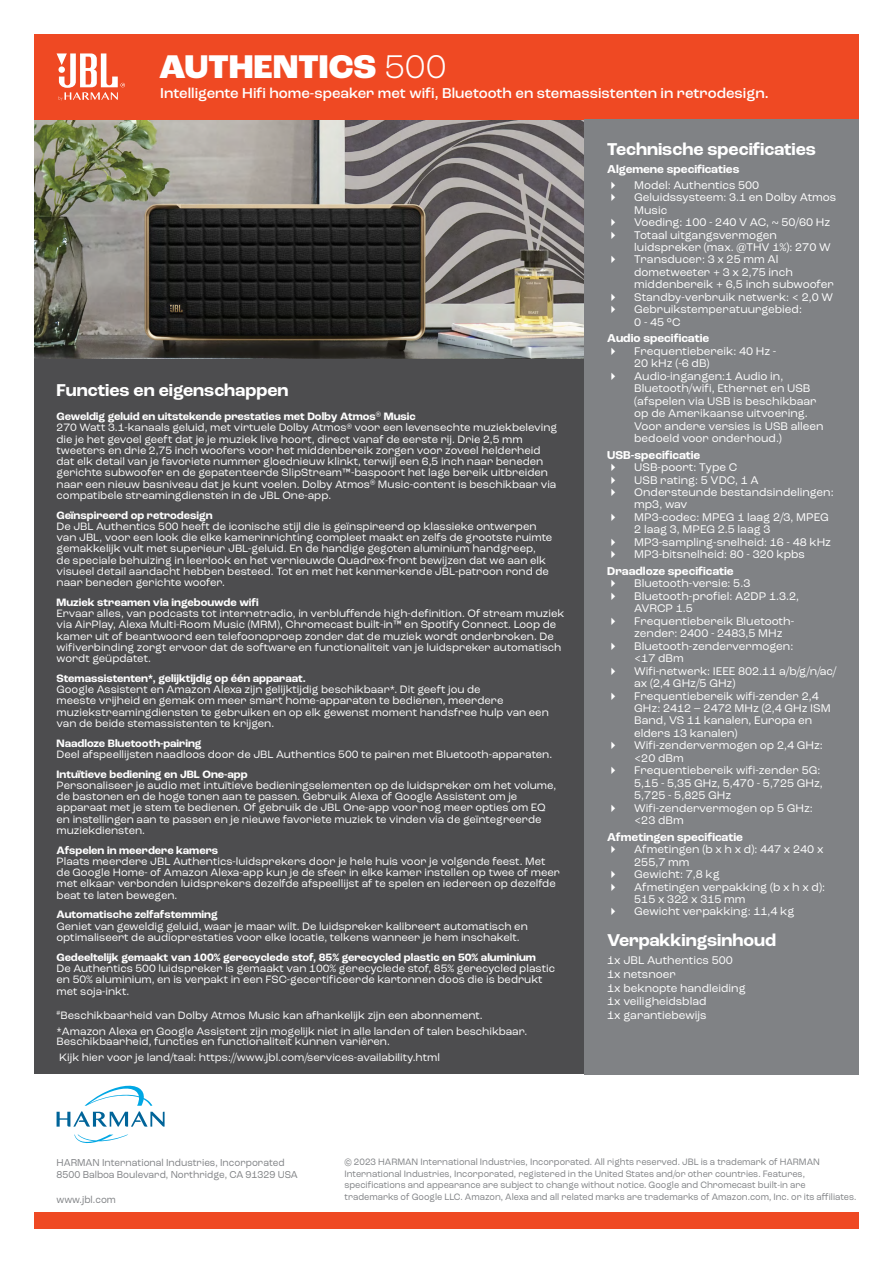
<style>
.page{position:relative;width:893px;height:1263px;background:#fff}
.page>*{position:absolute;margin:0;border:0;box-sizing:border-box;transform-origin:0 0}
.t1{font:800 34.5px "Roc Grotesk";color:#fff}
.t2{font:700 18px "Roc Grotesk";color:#fff}
.t3{font:500 15px "Roc Grotesk";color:#fff}
.t4{font:700 12px "Roc Grotesk";color:#fff}
.t5{font:11.7px/12.5px "Roc Grotesk";color:#fff}
.t6{font:11.25px/11.2px "Roc Grotesk";color:#fff}
.t7{font:700 11.25px "Roc Grotesk";color:#fff}
.t8{font:10.5px/12.6px "Roc Grotesk";color:#808285;scale:.94 1}
.t9{font:9.75px/11.7px "Roc Grotesk";color:#808285;scale:.94 1}
.s1{font-weight:300}
.s2{font-weight:700}
</style>
<div class="page">
<img style="left:34px;top:119px;width:551px;height:240px">
<div style="left:34px;top:1213px;width:825px;height:16px;background:#ef4923"></div>
<svg style="left:74px;top:1134px;width:54px;height:9px"></svg>
<svg style="left:57px;top:1085px;width:108px;height:42px"></svg>
<div style="left:34px;top:34px;width:825px;height:85px;background:#ef4923"></div>
<svg style="left:57px;top:53px;width:68px;height:48px"></svg>
<div style="left:34px;top:359px;width:553px;height:715px;background:#4d4d4f"></div>
<div style="left:585px;top:119px;width:274px;height:955px;background:#808285"></div>
<h1 class="t1" style="left:159px;top:45px;width:289px">AUTHENTICS <span class="s1">500</span></h1>
<h3 class="t3" style="left:160px;top:84px;width:610px">Intelligente Hifi home-speaker met wifi, Bluetooth en stemassistenten in retrodesign.</h3>
<h2 class="t2" style="left:57px;top:378px;width:233px">Functies en eigenschappen</h2>
<p class="t6" style="left:57px;top:411px;width:502px"><span class="s2">Geweldig geluid en uitstekende prestaties met Dolby Atmos</span><sup>®</sup> <span class="s2">Music<br></span>270 Watt 3.1-kanaals geluid, met virtuele Dolby Atmos<sup>®</sup> voor een levensechte muziekbeleving die je het gevoel geeft dat je je muziek live hoort, direct vanaf de eerste rij. Drie 2,5 mm tweeters en drie 2,75 inch woofers voor het middenbereik zorgen voor zoveel helderheid dat elk detail van je favoriete nummer gloednieuw klinkt, terwijl een 6,5 inch naar beneden gerichte subwoofer en de gepatenteerde SlipStream™-baspoort het lage bereik uitbreiden naar een nieuw basniveau dat je kunt voelen. Dolby Atmos<sup>®</sup> Music-content is beschikbaar via compatibele streamingdiensten in de JBL One-app.</p>
<p class="t7" style="left:57px;top:508px;width:158px">Geïnspireerd op retrodesign</p>
<p class="t6" style="left:57px;top:520px;width:497px">De JBL Authentics 500 heeft de iconische stijl die is geïnspireerd op klassieke ontwerpen van JBL, voor een look die elke kamerinrichting compleet maakt en zelfs de grootste ruimte gemakkelijk vult met superieur JBL-geluid. En de handige gegoten aluminium handgreep, de speciale behuizing in leerlook en het vernieuwde Quadrex-front bewijzen dat we aan elk visueel detail aandacht hebben besteed. Tot en met het kenmerkende JBL-patroon rond de naar beneden gerichte woofer.</p>
<p class="t7" style="left:57px;top:595px;width:204px">Muziek streamen via ingebouwde wifi</p>
<p class="t6" style="left:57px;top:608px;width:509px">Ervaar alles, van podcasts tot internetradio, in verbluffende high-definition. Of stream muziek via AirPlay, Alexa Multi-Room Music (MRM), Chromecast built-in™ en Spotify Connect. Loop de kamer uit of beantwoord een telefoonoproep zonder dat de muziek wordt onderbroken. De wifiverbinding zorgt ervoor dat de software en functionaliteit van je luidspreker automatisch wordt geüpdatet.</p>
<p class="t7" style="left:57px;top:671px;width:251px">Stemassistenten*, gelijktijdig op één apparaat.</p>
<p class="t6" style="left:57px;top:684px;width:494px">Google Assistent en Amazon Alexa zijn gelijktijdig beschikbaar*. Dit geeft jou de<br>meeste vrijheid en gemak om meer smart home-apparaten te bedienen, meerdere muziekstreamingdiensten te gebruiken en op elk gewenst moment handsfree hulp van een van de beide stemassistenten te krijgen.</p>
<p class="t7" style="left:57px;top:736px;width:147px">Naadloze Bluetooth-pairing</p>
<p class="t6" style="left:57px;top:748px;width:497px">Deel afspeellijsten naadloos door de JBL Authentics 500 te pairen met Bluetooth-apparaten.</p>
<p class="t7" style="left:57px;top:767px;width:193px">Intuïtieve bediening en JBL One-app</p>
<p class="t6" style="left:57px;top:779px;width:501px">Personaliseer je audio met intuïtieve bedieningselementen op de luidspreker om het volume, de bastonen en de hoge tonen aan te passen. Gebruik Alexa of Google Assistent om je apparaat met je stem te bedienen. Of gebruik de JBL One-app voor nog meer opties om EQ en instellingen aan te passen en je nieuwe favoriete muziek te vinden via de geïntegreerde muziekdiensten.</p>
<p class="t7" style="left:57px;top:843px;width:163px">Afspelen in meerdere kamers</p>
<p class="t6" style="left:57px;top:855px;width:505px">Plaats meerdere JBL Authentics-luidsprekers door je hele huis voor je volgende feest. Met de Google Home- of Amazon Alexa-app kun je de sfeer in elke kamer instellen op twee of meer met elkaar verbonden luidsprekers dezelfde afspeellijst af te spelen en iedereen op dezelfde beat te laten bewegen.</p>
<p class="t7" style="left:57px;top:908px;width:163px">Automatische zelfafstemming</p>
<p class="t6" style="left:57px;top:920px;width:473px">Geniet van geweldig geluid, waar je maar wilt. De luidspreker kalibreert automatisch en optimaliseert de audioprestaties voor elke locatie, telkens wanneer je hem inschakelt.</p>
<p class="t7" style="left:57px;top:950px;width:481px">Gedeeltelijk gemaakt van 100% gerecyclede stof, 85% gerecycled plastic en 50% aluminium</p>
<p class="t6" style="left:57px;top:962px;width:500px;line-height:11.7px">De Authentics 500 luidspreker is gemaakt van 100% gerecyclede stof, 85% gerecycled plastic en 50% aluminium, en is verpakt in een FSC-gecertificeerde kartonnen doos die is bedrukt met soja-inkt.</p>
<p class="t6" style="left:57px;top:1007px;width:472px;line-height:16px"><sup>#</sup>Beschikbaarheid van Dolby Atmos Music kan afhankelijk zijn een abonnement. *Amazon Alexa en Google Assistent zijn mogelijk niet in alle landen of talen beschikbaar.</p>
<p class="t6" style="left:57px;top:1033px;width:385px;line-height:16px">Beschikbaarheid, functies en functionaliteit kunnen variëren.<br>Kijk hier voor je land/taal: https://www.jbl.com/services-availability.html</p>
<h2 class="t2" style="left:607px;top:138px;width:210px">Technische specificaties</h2>
<p class="t4" style="left:607px;top:162px;width:134px">Algemene specificaties</p>
<p class="t5" style="left:634px;top:179px;width:204px">Model: Authentics 500<br>Geluidssysteem: 3.1 en Dolby Atmos<br>Music<br>Voeding: 100 - 240 V AC, ~ 50/60 Hz<br>Totaal uitgangsvermogen luidspreker (max. @THV 1%): 270 W<br>Transducer: 3 x 25 mm Al dometweeter + 3 x 2,75 inch middenbereik + 6,5 inch subwoofer<br>Standby-verbruik netwerk: &lt; 2,0 W<br>Gebruikstemperatuurgebied:<br>0 - 45 °C</p>
<p class="t4" style="left:607px;top:331px;width:104px">Audio specificatie</p>
<p class="t5" style="left:634px;top:345px;width:191px">Frequentiebereik: 40 Hz -<br>20 kHz (-6 dB)<br>Audio-ingangen:1 Audio in,<br>Bluetooth/wifi, Ethernet en USB (afspelen via USB is beschikbaar op de Amerikaanse uitvoering.<br>Voor andere versies is USB alleen bedoeld voor onderhoud.)</p>
<p class="t4" style="left:607px;top:447px;width:95px">USB-specificatie</p>
<p class="t5" style="left:634px;top:461px;width:201px">USB-poort: Type C<br>USB rating: 5 VDC, 1 A<br>Ondersteunde bestandsindelingen: mp3, wav<br>MP3-codec: MPEG 1 laag 2/3, MPEG<br>2 laag 3, MPEG 2.5 laag 3<br>MP3-sampling-snelheid: 16 - 48 kHz<br>MP3-bitsnelheid: 80 - 320 kpbs</p>
<p class="t4" style="left:607px;top:564px;width:128px">Draadloze specificatie</p>
<p class="t5" style="left:634px;top:577px;width:204px">Bluetooth-versie: 5.3<br>Bluetooth-profiel: A2DP 1.3.2,<br>AVRCP 1.5<br>Frequentiebereik Bluetooth&shy;zender: 2400 - 2483,5 MHz<br>Bluetooth-zendervermogen:<br>&lt;17 dBm<br>Wifi-netwerk: IEEE 802.11 a/b/g/n/ac/ ax (2,4 GHz/5 GHz)<br>Frequentiebereik wifi-zender 2,4<br>GHz: 2412 – 2472 MHz (2,4 GHz ISM<br>Band, VS 11 kanalen, Europa en elders 13 kanalen)<br>Wifi-zendervermogen op 2,4 GHz: &lt;20 dBm<br>Frequentiebereik wifi-zender 5G:<br>5,15 - 5,35 GHz, 5,470 - 5,725 GHz,<br>5,725 - 5,825 GHz<br>Wifi-zendervermogen op 5 GHz: &lt;23 dBm</p>
<p class="t4" style="left:607px;top:829px;width:137px">Afmetingen specificatie</p>
<p class="t5" style="left:634px;top:843px;width:192px">Afmetingen (b x h x d): 447 x 240 x<br>255,7 mm<br>Gewicht: 7,8 kg<br>Afmetingen verpakking (b x h x d):<br>515 x 322 x 315 mm<br>Gewicht verpakking: 11,4 kg</p>
<h2 class="t2" style="left:607px;top:929px;width:170px">Verpakkingsinhoud</h2>
<p class="t5" style="left:607px;top:953px;width:140px;line-height:13.6px">1x JBL Authentics 500<br>1x netsnoer<br>1x beknopte handleiding<br>1x veiligheidsblad<br>1x garantiebewijs</p>
<p class="t8" style="left:57px;top:1156px;width:258px">HARMAN International Industries, Incorporated<br>8500 Balboa Boulevard, Northridge, CA 91329 USA</p>
<p class="t8" style="left:57px;top:1193px;width:65px">www.jbl.com</p>
<p class="t9" style="left:344px;top:1156px;width:546px">© 2023 HARMAN International Industries, Incorporated. All rights reserved. JBL is a trademark of HARMAN International Industries, Incorporated, registered in the United States and/or other countries. Features, specifications and appearance are subject to change without notice. Google and Chromecast built-in are trademarks of Google LLC. Amazon, Alexa and all related marks are trademarks of Amazon.com, Inc. or its affiliates.</p>
</div>
